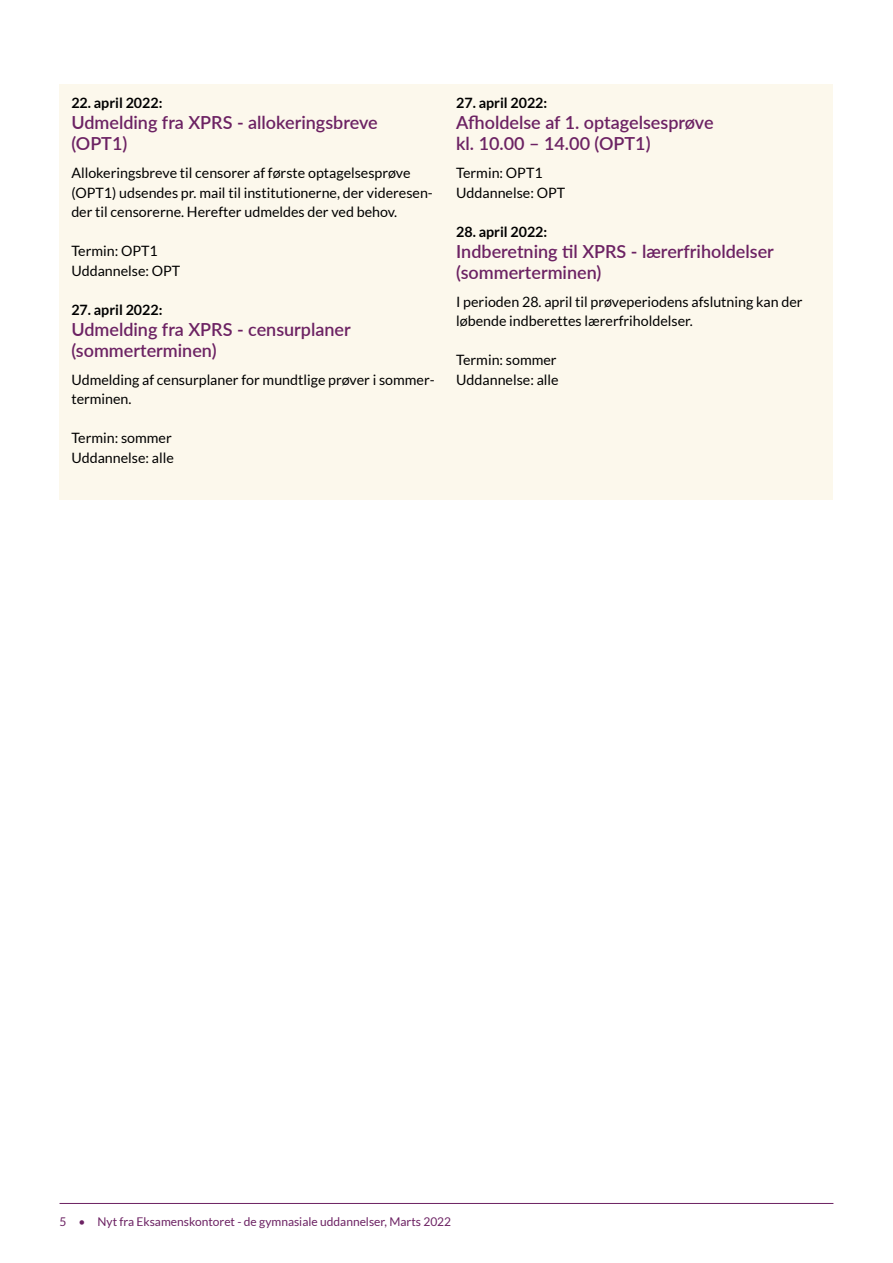
<style>
.page{position:relative;width:893px;height:1263px;background:#fff}
.page>*{position:absolute;margin:0;border:0;box-sizing:border-box;transform-origin:0 0}
.Box_overskrift_-_ej_indholdsfortegnelse{font:600 18px/21px "Lato";color:#6c2263}
.Brødtekst_9_5_13{font:14.25px/19.5px "Lato";color:#000}
.Dato{font:700 14.25px "Lato";color:#000}
.t1{font:12px "Lato";color:#6c2263}
</style>
<div class="page">
<hr style="left:60px;top:1203px;width:773px;height:1px;background:#6c2263">
<div style="left:59px;top:84px;width:773px;height:416px;background:#fcf8ec"></div>
<p class="Dato" style="left:71px;top:95px;width:93px">22. april 2022:</p>
<h3 class="Box_overskrift_-_ej_indholdsfortegnelse" style="left:71px;top:111px;width:308px">Udmelding fra XPRS - allokeringsbreve (OPT1)</h3>
<p class="Brødtekst_9_5_13" style="left:71px;top:163px;width:363px">Allokeringsbreve til censorer af første optagelsesprøve (OPT1) udsendes pr. mail til institutionerne, der videresen&shy;der til censorerne. Herefter udmeldes der ved behov.</p>
<p class="Brødtekst_9_5_13" style="left:71px;top:241px;width:88px">Termin: OPT1</p>
<p class="Brødtekst_9_5_13" style="left:71px;top:261px;width:110px">Uddannelse: OPT</p>
<p class="Dato" style="left:71px;top:301px;width:93px">27. april 2022:</p>
<h3 class="Box_overskrift_-_ej_indholdsfortegnelse" style="left:71px;top:318px;width:281px">Udmelding fra XPRS - censurplaner (sommerterminen)</h3>
<p class="Brødtekst_9_5_13" style="left:71px;top:370px;width:365px">Udmelding af censurplaner for mundtlige prøver i sommer&shy;terminen.</p>
<p class="Brødtekst_9_5_13" style="left:71px;top:428px;width:102px">Termin: sommer</p>
<p class="Brødtekst_9_5_13" style="left:71px;top:448px;width:104px">Uddannelse: alle</p>
<p class="Dato" style="left:456px;top:95px;width:93px">27. april 2022:</p>
<h3 class="Box_overskrift_-_ej_indholdsfortegnelse" style="left:456px;top:111px;width:259px">Afholdelse af 1. optagelsesprøve kl. 10.00 – 14.00 (OPT1)</h3>
<p class="Brødtekst_9_5_13" style="left:456px;top:163px;width:88px">Termin: OPT1</p>
<p class="Brødtekst_9_5_13" style="left:456px;top:183px;width:110px">Uddannelse: OPT</p>
<p class="Dato" style="left:456px;top:223px;width:93px">28. april 2022:</p>
<h3 class="Box_overskrift_-_ej_indholdsfortegnelse" style="left:456px;top:240px;width:319px">Indberetning til XPRS - lærerfriholdelser (sommerterminen)</h3>
<p class="Brødtekst_9_5_13" style="left:456px;top:292px;width:348px">I perioden 28. april til prøveperiodens afslutning kan der løbende indberettes lærerfriholdelser.</p>
<p class="Brødtekst_9_5_13" style="left:456px;top:350px;width:102px">Termin: sommer</p>
<p class="Brødtekst_9_5_13" style="left:456px;top:370px;width:104px">Uddannelse: alle</p>
<p class="t1" style="left:60px;top:1215px;width:393px">5 • Nyt fra Eksamenskontoret - de gymnasiale uddannelser, Marts 2022</p>
</div>
